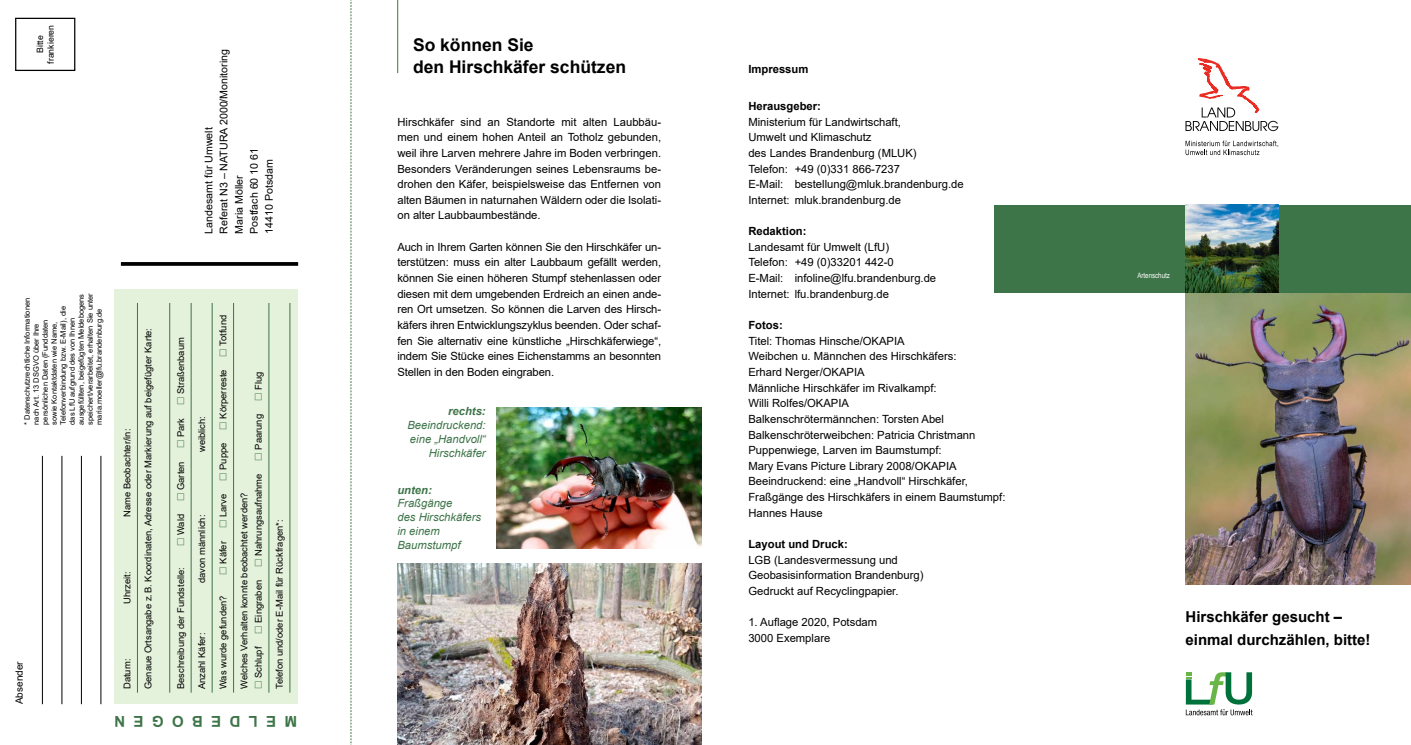
<style>
.page{position:relative;width:1411px;height:745px;background:#fff}
.page>*{position:absolute;margin:0;border:0;box-sizing:border-box;transform-origin:0 0}
.t1{font:700 17.5px/22.5px "Arial";color:#000}
.t2{font:700 15px/23.8px "Arial";color:#000}
.t3{font:700 15px "Arial";letter-spacing:.555em;color:#3d7448}
.t4{font:11.25px/15.6px "Arial";color:#000}
.t5{font:italic 11.25px/13.8px "Arial";color:#3d7448}
.t6{font:700 11.25px "Arial";color:#000}
.t7{font:italic 700 11.25px "Arial";color:#3d7448}
.t8{font:10.62px/15px "Arial";color:#000}
.t9{font:10px "Arial";color:#000}
.t10{font:9.38px/14.4px "Arial";color:#000}
.t11{font:8.75px/10.5px "Arial";color:#000;text-align:center}
.t12{font:7.5px/9px "Arial";color:#000}
.t13{font:7.5px "Arial Narrow";color:#fff}
</style>
<div class="page">
<div style="left:15px;top:18px;width:60px;height:53px;border:1px solid #000"></div>
<svg style="left:350px;top:0;width:1px;height:744px"></svg>
<hr style="left:121px;top:262px;width:177px;height:3px;background:#000">
<hr style="left:42px;top:455px;width:1px;height:248px;background:#000">
<hr style="left:62px;top:455px;width:1px;height:248px;background:#000">
<hr style="left:81px;top:455px;width:1px;height:248px;background:#000">
<hr style="left:101px;top:455px;width:1px;height:248px;background:#000">
<div style="left:114px;top:289px;width:184px;height:415px;background:#e4f1db"></div>
<img style="left:1185px;top:292px;width:225px;height:292px">
<svg style="left:1185px;top:140px;width:93px;height:15px"></svg>
<svg style="left:1185px;top:58px;width:93px;height:73px"></svg>
<svg style="left:1185px;top:672px;width:67px;height:42px"></svg>
<div style="left:994px;top:204px;width:416px;height:88px;background:#3d7448"></div>
<img style="left:1185px;top:204px;width:93px;height:88px">
<hr style="left:397px;top:0;width:1px;height:73px;background:#3d7448">
<hr style="left:137px;top:303px;width:1px;height:389px;background:#3d7448">
<hr style="left:169px;top:303px;width:1px;height:389px;background:#3d7448">
<hr style="left:191px;top:303px;width:1px;height:389px;background:#3d7448">
<hr style="left:212px;top:303px;width:1px;height:389px;background:#3d7448">
<hr style="left:233px;top:303px;width:1px;height:389px;background:#3d7448">
<hr style="left:268px;top:303px;width:1px;height:389px;background:#3d7448">
<hr style="left:289px;top:303px;width:1px;height:389px;background:#3d7448">
<img style="left:397px;top:563px;width:305px;height:181px">
<img style="left:496px;top:407px;width:206px;height:140px">
<p class="t11" style="left:35px;top:64px;width:40px;rotate:-90deg">Bitte frankieren</p>
<p class="t8" style="left:201px;top:234px;width:186px;rotate:-90deg">Landesamt für Umwelt<br>Referat N3 – NATURA 2000/Monitoring<br>Maria Möller<br>Postfach 60 10 61<br>14410 Potsdam</p>
<p class="t12" style="left:23px;top:424px;width:133px;rotate:-90deg">* Datenschutzrechtliche Informationen nach Art. 13 DSGVO über Ihre persönlichen Daten (Funddaten<br>sowie Kontaktdaten wie Name, Telefonverbindung bzw. E-Mail), die das LfU aufgrund des von Ihnen ausgefüllten, beigefügten Meldebogens speichert/verarbeitet, erhalten Sie unter maria.moeller@lfu.brandenburg.de</p>
<p class="t9" style="left:13px;top:703px;width:44px;rotate:-90deg">Absender</p>
<p class="t10" style="left:120px;top:516px;width:90px;rotate:-90deg">Name Beobachter/in:</p>
<p class="t10" style="left:120px;top:603px;width:34px;rotate:-90deg">Uhrzeit:</p>
<p class="t10" style="left:120px;top:688px;width:32px;rotate:-90deg">Datum:</p>
<p class="t10" style="left:141px;top:688px;width:362px;rotate:-90deg">Genaue Ortsangabe z.B. Koordinaten, Adresse oder Markierung auf beigefügter Karte:</p>
<p class="t10" style="left:173px;top:394px;width:58px;rotate:-90deg">Straßenbaum</p>
<p class="t10" style="left:173px;top:437px;width:21px;rotate:-90deg">Park</p>
<p class="t10" style="left:173px;top:490px;width:30px;rotate:-90deg">Garten</p>
<p class="t10" style="left:173px;top:535px;width:23px;rotate:-90deg">Wald</p>
<p class="t10" style="left:173px;top:688px;width:123px;rotate:-90deg">Beschreibung der Fundstelle:</p>
<p class="t10" style="left:194px;top:452px;width:37px;rotate:-90deg">weiblich:</p>
<p class="t10" style="left:194px;top:582px;width:70px;rotate:-90deg">davon männlich:</p>
<p class="t10" style="left:194px;top:688px;width:58px;rotate:-90deg">Anzahl Käfer:</p>
<p class="t10" style="left:216px;top:345px;width:32px;rotate:-90deg">Totfund</p>
<p class="t10" style="left:216px;top:418px;width:50px;rotate:-90deg">Körperreste</p>
<p class="t10" style="left:216px;top:469px;width:29px;rotate:-90deg">Puppe</p>
<p class="t10" style="left:216px;top:517px;width:25px;rotate:-90deg">Larve</p>
<p class="t10" style="left:216px;top:563px;width:24px;rotate:-90deg">Käfer</p>
<p class="t10" style="left:216px;top:688px;width:95px;rotate:-90deg">Was wurde gefunden?</p>
<p class="t10" style="left:251px;top:390px;width:20px;rotate:-90deg">Flug</p>
<p class="t10" style="left:251px;top:449px;width:37px;rotate:-90deg">Paarung</p>
<p class="t10" style="left:251px;top:555px;width:84px;rotate:-90deg">Nahrungsaufnahme</p>
<p class="t10" style="left:237px;top:677px;width:187px;text-indent:-11px;rotate:-90deg">Welches Verhalten konnte beobachtet werden?<br>Schlupf</p>
<p class="t10" style="left:251px;top:622px;width:44px;rotate:-90deg">Eingraben</p>
<p class="t10" style="left:272px;top:688px;width:171px;rotate:-90deg">Telefon und/oder E-Mail für Rückfragen*:</p>
<h2 class="t3" style="left:297px;top:731px;width:184px;rotate:-180deg">MELDEBOGEN</h2>
<h1 class="t1" style="left:413px;top:33px;width:214px">So können Sie<br>den Hirschkäfer schützen</h1>
<p class="t4" style="left:397px;top:114px;width:265px;text-align:justify">Hirschkäfer sind an Standorte mit alten Laubbäu&shy;men und einem hohen Anteil an Totholz gebunden, weil ihre Larven mehrere Jahre im Boden verbringen.<br>Besonders Veränderungen seines Lebensraums be&shy;drohen den Käfer, beispielsweise das Entfernen von alten Bäumen in naturnahen Wäldern oder die Isolati&shy;on alter Laubbaumbestände.</p>
<p class="t4" style="left:397px;top:239px;width:265px;text-align:justify">Auch in Ihrem Garten können Sie den Hirschkäfer un&shy;terstützen: muss ein alter Laubbaum gefällt werden, können Sie einen höheren Stumpf stehenlassen oder diesen mit dem umgebenden Erdreich an einen ande&shy;ren Ort umsetzen. So können die Larven des Hirsch&shy;käfers ihren Entwicklungszyklus beenden. Oder schaf&shy;fen Sie alternativ eine künstliche „Hirschkäferwiege“, indem Sie Stücke eines Eichenstamms an besonnten Stellen in den Boden eingraben.</p>
<p class="t7" style="left:448px;top:403px;width:39px">rechts:</p>
<p class="t5" style="left:407px;top:418px;width:80px;text-align:right">Beeindruckend: eine „Handvoll“<br>Hirschkäfer</p>
<p class="t7" style="left:397px;top:482px;width:36px">unten:</p>
<p class="t5" style="left:397px;top:496px;width:85px">Fraßgänge<br>des Hirschkäfers in einem<br>Baumstumpf</p>
<p class="t6" style="left:748px;top:61px;width:62px">Impressum</p>
<p class="t6" style="left:748px;top:98px;width:74px">Herausgeber:</p>
<p class="t4" style="left:748px;top:114px;width:217px">Ministerium für Landwirtschaft,<br>Umwelt und Klimaschutz<br>des Landes Brandenburg (MLUK)<br>Telefon: +49 (0)331 866-7237<br>E-Mail: bestellung@mluk.brandenburg.de<br>Internet: mluk.brandenburg.de</p>
<p class="t6" style="left:748px;top:223px;width:60px">Redaktion:</p>
<p class="t4" style="left:748px;top:239px;width:189px">Landesamt für Umwelt (LfU)<br>Telefon: +49 (0)33201 442-0<br>E-Mail: infoline@lfu.brandenburg.de<br>Internet: lfu.brandenburg.de</p>
<p class="t6" style="left:748px;top:317px;width:36px">Fotos:</p>
<p class="t4" style="left:748px;top:332px;width:258px">Titel: Thomas Hinsche/OKAPIA<br>Weibchen u. Männchen des Hirschkäfers:<br>Erhard Nerger/OKAPIA<br>Männliche Hirschkäfer im Rivalkampf:<br>Willi Rolfes/OKAPIA<br>Balkenschrötermännchen: Torsten Abel Balkenschröterweibchen: Patricia Christmann Puppenwiege, Larven im Baumstumpf:<br>Mary Evans Picture Library 2008/OKAPIA Beeindruckend: eine „Handvoll“ Hirschkäfer, Fraßgänge des Hirschkäfers in einem Baumstumpf:<br>Hannes Hause</p>
<p class="t6" style="left:748px;top:535px;width:101px">Layout und Druck:</p>
<p class="t4" style="left:748px;top:551px;width:177px">LGB (Landesvermessung und<br>Geobasisinformation Brandenburg)<br>Gedruckt auf Recyclingpapier.</p>
<p class="t4" style="left:748px;top:614px;width:130px">1. Auflage 2020, Potsdam<br>3000 Exemplare</p>
<h2 class="t2" style="left:1185px;top:604px;width:187px">Hirschkäfer gesucht – einmal durchzählen, bitte!</h2>
<p class="t13" style="left:1137px;top:269px;width:34px">Artenschutz</p>
</div>
